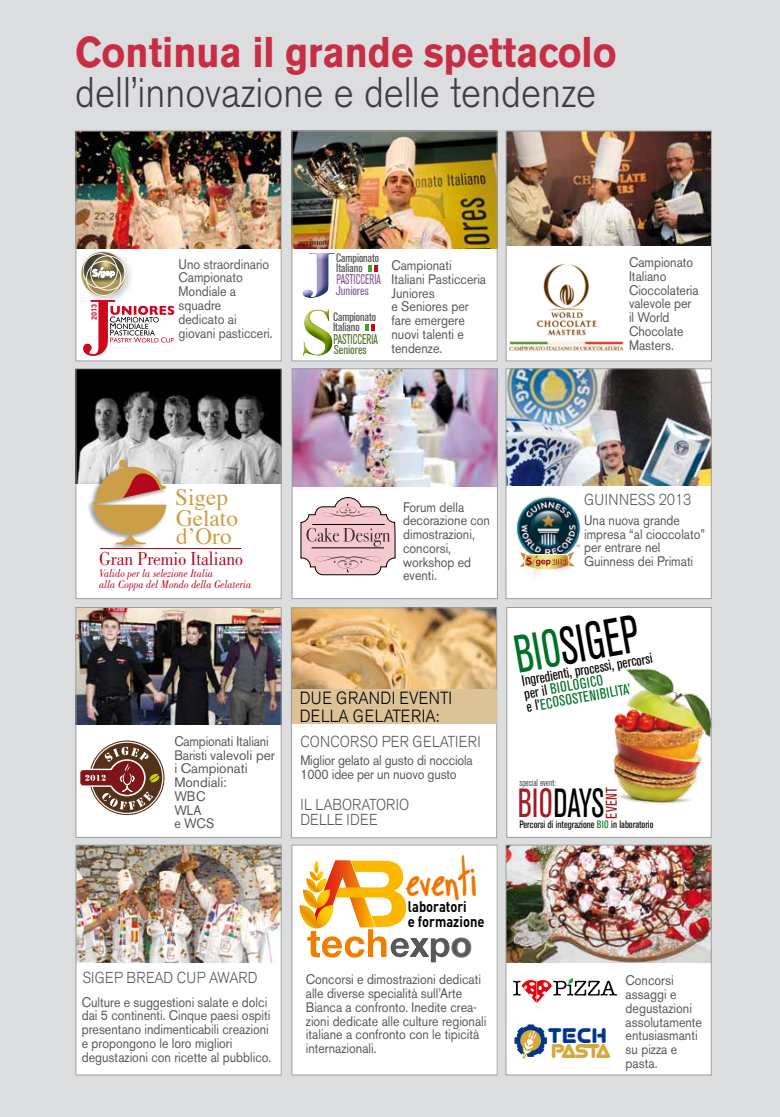
<style>
.page{position:relative;width:780px;height:1117px;background:#fff}
.page>*{position:absolute;margin:0;border:0;box-sizing:border-box;transform-origin:0 0}
.t1{font:64.62px "Bodoni Svty Two ITCTT Bold";color:#8da909}
.t2{font:54.38px "Bodoni Svty Two ITCTT Bold";color:#8b7db3;scale:1.5 1}
.t3{font:condensed 52.88px "Akzidenz Grotesk BE";color:#000;scale:.8 1}
.t4{font:300 42.5px "Akzidenz Grotesk BE";color:#3e3d40;scale:.9 1}
.t5{font:700 42.5px "Akzidenz Grotesk BE";color:#c72e45;scale:.9 1}
.t6{font:condensed 40.38px "Akzidenz Grotesk BE";color:#000;scale:.8 1}
.t7{font:23.12px/38.2px "Times";color:#cb9e48}
.t8{font:21.5px "Margarosa";color:#ed7703}
.t9{font:19.38px "Bodoni";color:#b3071b;scale:.9 1}
.t10{font:18.88px "Virgo 01";color:#00378b}
.t11{font:17.88px "Virgo 01";letter-spacing:-.165em;color:#d5a93f}
.t12{font:300 17.5px/18px "Akzidenz Grotesk BE";color:#000;scale:.9 1}
.t13{font:300 15.75px/15.4px "Akzidenz Grotesk BE";letter-spacing:.01em;color:#58585a;scale:.9 1}
.t14{font:condensed 15.38px "Akzidenz Grotesk BE";letter-spacing:.02em;color:#a11e23}
.t15{font:700 15.25px/15.2px "DIN";color:#000;scale:.85 1}
.t16{font:condensed 14.88px/13.4px "Akzidenz Grotesk BE";color:#000}
.t17{font:condensed 14px "Akzidenz Grotesk BE";color:#4f702c;scale:.8 1}
.t18{font:condensed 14px "Akzidenz Grotesk BE";color:#825f97;scale:.8 1}
.t19{font:13.75px/13.8px "Akzidenz Grotesk BE";color:#58585a;scale:.9 1}
.t20{font:condensed 12.75px "Akzidenz Grotesk BE";color:#4f702c}
.t21{font:condensed 12.75px "Akzidenz Grotesk BE";color:#825f97}
.t22{font:condensed 12.12px/10.1px "Akzidenz Grotesk BE";color:#4b4b4d}
.t23{font:italic 11.62px/11.5px "Bodoni";color:#b3071b;scale:.9 1}
.t24{font:condensed 10.62px "Akzidenz Grotesk BE";color:#000}
.t25{font:300 condensed 9.88px "Akzidenz Grotesk BE";color:#000}
.t26{font:700 7.38px "DIN";color:#cd071e}
.s1{color:#007126}
.s2{color:#a11e23}
</style>
<div class="page">
<div style="left:0;top:0;width:780px;height:1116px;background:#dcddde"></div>
<div style="left:506px;top:607px;width:206px;height:231px;background:#fff"></div>
<img style="left:606px;top:662px;width:106px;height:148px">
<svg style="left:75px;top:368px;width:207px;height:231px;background:#a7a7a7"></svg>
<div style="left:86px;top:465px;width:81px;height:45px;background:#000;opacity:.38"></div>
<div style="left:88px;top:503px;width:80px;height:47px;background:#000;opacity:.38"></div>
<svg style="left:92px;top:459px;width:74px;height:85px"></svg>
<hr style="left:100px;top:548px;width:141px;height:1px;background:#b3071b">
<img style="left:505px;top:368px;width:207px;height:231px">
<img style="left:515px;top:495px;width:66px;height:65px">
<div style="left:529px;top:561px;width:16px;height:19px;background:#8a6f3f;opacity:.75"></div>
<div style="left:548px;top:555px;width:27px;height:18px;background:#fafafa"></div>
<svg style="left:517px;top:550px;width:59px;height:20px"></svg>
<img style="left:75px;top:607px;width:207px;height:231px">
<svg style="left:88px;top:739px;width:78px;height:77px"></svg>
<svg style="left:92px;top:742px;width:70px;height:70px"></svg>
<svg style="left:78px;top:746px;width:82px;height:63px;background:#9c766b"></svg>
<img style="left:291px;top:368px;width:207px;height:231px">
<svg style="left:300px;top:497px;width:95px;height:78px;background:#dfbfc3"></svg>
<img style="left:75px;top:130px;width:207px;height:232px">
<svg style="left:83px;top:300px;width:91px;height:56px;background:#e8c1c5"></svg>
<div style="left:79px;top:249px;width:55px;height:56px;background:#000;opacity:.75"></div>
<div style="left:86px;top:261px;width:35px;height:35px;border:1px solid #fff;border-radius:50%"></div>
<div style="left:90px;top:255px;width:35px;height:35px;border:1px solid #fff;border-radius:50%"></div>
<div style="left:83px;top:253px;width:35px;height:35px;border:1px solid #fff;border-radius:50%"></div>
<svg style="left:92px;top:267px;width:23px;height:12px"></svg>
<img style="left:291px;top:130px;width:207px;height:232px">
<div style="left:294px;top:300px;width:43px;height:61px;background:#fff"></div>
<div style="left:296px;top:303px;width:45px;height:61px;background:#165e45;opacity:.75"></div>
<svg style="left:365px;top:324px;width:10px;height:7px"></svg>
<img style="left:505px;top:130px;width:207px;height:232px">
<img style="left:505px;top:844px;width:207px;height:231px">
<svg style="left:584px;top:1043px;width:14px;height:4px"></svg>
<svg style="left:514px;top:1024px;width:33px;height:34px"></svg>
<svg style="left:513px;top:977px;width:104px;height:25px;background:#d6bdbd"></svg>
<div style="left:291px;top:844px;width:207px;height:231px;background:#fff"></div>
<svg style="left:299px;top:860px;width:172px;height:102px;background:#f2d6a9"></svg>
<img style="left:75px;top:844px;width:207px;height:231px">
<svg style="left:291px;top:607px;width:206px;height:231px;background:#eeddc4"></svg>
<div style="left:292px;top:688px;width:204px;height:35px;background:#dbc297"></div>
<div style="left:295px;top:245px;width:46px;height:55px;background:#fff;opacity:.75"></div>
<div style="left:297px;top:247px;width:45px;height:58px;background:#004582;opacity:.75"></div>
<svg style="left:368px;top:265px;width:10px;height:6px"></svg>
<img style="left:509px;top:256px;width:116px;height:101px">
<h3 class="t5" style="left:75px;top:28px;width:603px">Continua il grande spettacolo</h3>
<h3 class="t4" style="left:75px;top:68px;width:580px">dell’innovazione e delle tendenze</h3>
<p class="t26" style="left:89px;top:320px;width:18px;rotate:-90deg">2013</p>
<p class="t19" style="left:178px;top:257px;width:106px">Uno straordinario<br>Campionato<br>Mondiale a squadre<br>dedicato ai giovani pasticceri.</p>
<h2 class="t2" style="left:302px;top:227px;width:24px">J</h2>
<p class="t22" style="left:336px;top:253px;width:45px">Campionato<br>Italiano</p>
<p class="t18" style="left:336px;top:272px;width:57px">PASTICCERIA</p>
<p class="t21" style="left:336px;top:283px;width:34px">Juniores</p>
<h1 class="t1" style="left:302px;top:279px;width:34px">S</h1>
<p class="t22" style="left:333px;top:312px;width:45px">Campionato<br>Italiano</p>
<p class="t17" style="left:333px;top:331px;width:57px">PASTICCERIA</p>
<p class="t20" style="left:334px;top:342px;width:34px">Seniores</p>
<p class="t19" style="left:391px;top:258px;width:107px">Campionati<br>Italiani Pasticceria<br>Juniores<br>e Seniores per fare emergere nuovi talenti e tendenze.</p>
<p class="t19" style="left:629px;top:255px;width:79px">Campionato<br>Italiano<br>Cioccolateria valevole per il World<br>Chocolate<br>Masters.</p>
<h3 class="t7" style="left:175px;top:476px;width:58px">Sigep d’Oro</h3>
<h3 class="t9" style="left:99px;top:548px;width:161px">Gran Premio Italiano</h3>
<p class="t23" style="left:99px;top:567px;width:170px">Valido per la selezione Italia<br>alla Coppa del Mondo della Gelateria</p>
<h3 class="t7" style="left:176px;top:496px;width:63px">Gelato</h3>
<p class="t19" style="left:174px;top:734px;width:114px">Campionati Italiani<br>Baristi valevoli per i Campionati<br>Mondiali:<br>WBC<br>WLA<br>e WCS</p>
<p class="t13" style="left:83px;top:970px;width:196px">SIGEP BREAD CUP AWARD</p>
<p class="t19" style="left:82px;top:994px;width:212px">Culture e suggestioni salate e dolci dai 5 continenti. Cinque paesi ospiti presentano indimenticabili creazioni e propongono le loro migliori degustazioni con ricette al pubblico.</p>
<p class="t19" style="left:403px;top:500px;width:98px">Forum della decorazione con dimostrazioni, concorsi, workshop ed eventi.</p>
<p class="t12" style="left:300px;top:688px;width:53px">Due grandi</p>
<p class="t12" style="left:300px;top:688px;width:168px;text-indent:100px">eventi de lla ge lateria</p>
<p class="t12" style="left:435px;top:706px;width:5px">:</p>
<p class="t13" style="left:300px;top:733px;width:202px">CONCORSO PER GELATIERI</p>
<p class="t19" style="left:300px;top:753px;width:193px">Miglior gelato al gusto di nocciola<br>1000 idee per un nuovo gusto</p>
<p class="t13" style="left:300px;top:796px;width:123px">IL LABORATORIO<br>DELLE IDEE</p>
<h3 class="t8" style="left:406px;top:876px;width:72px">EVENTI</h3>
<p class="t15" style="left:408px;top:898px;width:92px">laboratori<br>e formazione</p>
<p class="t19" style="left:306px;top:972px;width:202px">Concorsi e dimostrazioni dedicati alle diverse specialità sull’Arte Bianca a confronto. Inedite crea&shy;zioni dedicate alle culture regionali italiane a confronto con le tipicità internazionali.</p>
<p class="t13" style="left:584px;top:492px;width:121px">GUINNESS 2013</p>
<p class="t19" style="left:584px;top:513px;width:136px">Una nuova grande impresa “al cioccolato” per entrare nel<br>Guinness dei Primati</p>
<h3 class="t3" style="left:510px;top:625px;width:158px;rotate:-10deg"><span class="s1">BIO</span>SIGEP</h3>
<p class="t16" style="left:521px;top:674px;width:134px;rotate:-10deg">Ingredienti, processi, percorsi per il <span class="s1">BIOLOGICO<br></span>e l’<span class="s1">ECOSOSTENIBILITA’</span></p>
<p class="t25" style="left:519px;top:777px;width:38px">special event:</p>
<h3 class="t6" style="left:518px;top:780px;width:109px"><span class="s2">BIO</span>DAYS</h3>
<p class="t14" style="left:603px;top:818px;width:33px;rotate:-90deg">EVENT</p>
<p class="t24" style="left:519px;top:818px;width:136px">Percorsi di integrazione <span class="s1">BIO</span> in laboratorio</p>
<h3 class="t10" style="left:547px;top:1027px;width:61px">TECH</h3>
<h3 class="t11" style="left:551px;top:1043px;width:62px">PASTA</h3>
<p class="t19" style="left:625px;top:973px;width:86px">Concorsi assaggi e degustazioni assolutamente entusiasmanti su pizza e pasta.</p>
</div>
